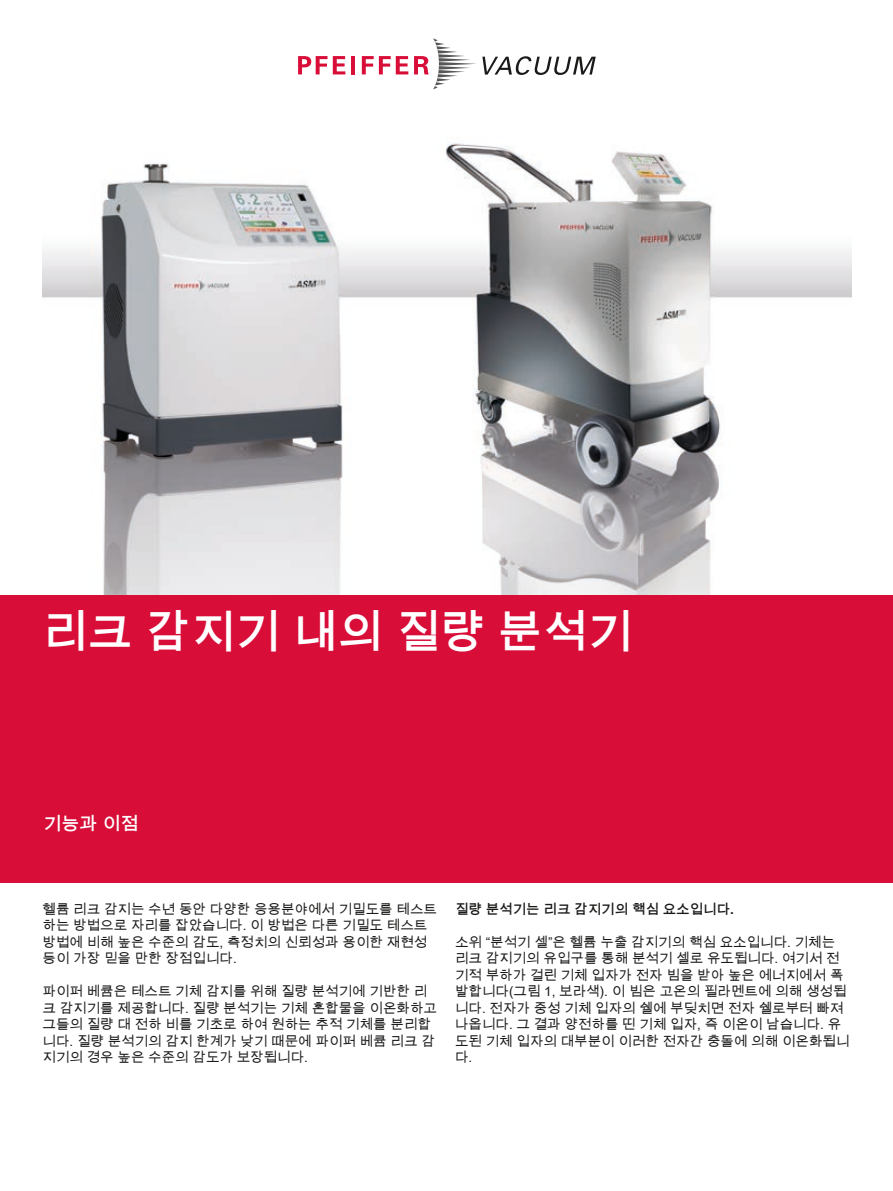
<style>
.page{position:relative;width:893px;height:1191px;background:#fff}
.page>*{position:absolute;margin:0;border:0;box-sizing:border-box;transform-origin:0 0}
.t1{font:700 45px "Arial Unicode MS";color:#fff}
.t2{font:700 18px "Arial Unicode MS";color:#fff}
.t3{font:13.5px/16.5px "Arial Unicode MS";color:#1b1a19}
.t4{font:700 13.5px "Arial Unicode MS";color:#1b1a19}
</style>
<div class="page">
<img style="left:43px;top:143px;width:808px;height:452px">
<svg style="left:298px;top:56px;width:29px;height:18px"></svg>
<svg style="left:333px;top:56px;width:12px;height:18px"></svg>
<hr style="left:351px;top:56px;width:4px;height:18px;background:#d80d38">
<svg style="left:362px;top:56px;width:46px;height:18px"></svg>
<svg style="left:414px;top:38px;width:182px;height:51px"></svg>
<div style="left:0;top:595px;width:893px;height:287px;background:#d80d38"></div>
<h1 class="t1" style="left:43px;top:599px;width:592px">리크 감지기 내의 질량 분석기</h1>
<h2 class="t2" style="left:43px;top:810px;width:97px">기능과 이점</h2>
<p class="t3" style="left:43px;top:900px;width:396px">헬륨 리크 감지는 수년 동안 다양한 응용분야에서 기밀도를 테스트 하는 방법으로 자리를 잡았습니다. 이 방법은 다른 기밀도 테스트 방법에 비해 높은 수준의 감도, 측정치의 신뢰성과 용이한 재현성 등이 가장 믿을 만한 장점입니다.</p>
<p class="t3" style="left:43px;top:982px;width:396px">파이퍼 베큠은 테스트 기체 감지를 위해 질량 분석기에 기반한 리 크 감지기를 제공합니다. 질량 분석기는 기체 혼합물을 이온화하고 그들의 질량 대 전하 비를 기초로 하여 원하는 추적 기체를 분리합 니다. 질량 분석기의 감지 한계가 낮기 때문에 파이퍼 베큠 리크 감 지기의 경우 높은 수준의 감도가 보장됩니다.</p>
<p class="t4" style="left:455px;top:899px;width:281px">질량 분석기는 리크 감지기의 핵심 요소입니다.</p>
<p class="t3" style="left:455px;top:933px;width:396px">소위 “분석기 셀”은 헬륨 누출 감지기의 핵심 요소입니다. 기체는 리크 감지기의 유입구를 통해 분석기 셀로 유도됩니다. 여기서 전 기적 부하가 걸린 기체 입자가 전자 빔을 받아 높은 에너지에서 폭 발합니다(그림 1, 보라색). 이 빔은 고온의 필라멘트에 의해 생성됩 니다. 전자가 중성 기체 입자의 쉘에 부딪치면 전자 쉘로부터 빠져 나옵니다. 그 결과 양전하를 띤 기체 입자, 즉 이온이 남습니다. 유 도된 기체 입자의 대부분이 이러한 전자간 충돌에 의해 이온화됩니 다.</p>
</div>
